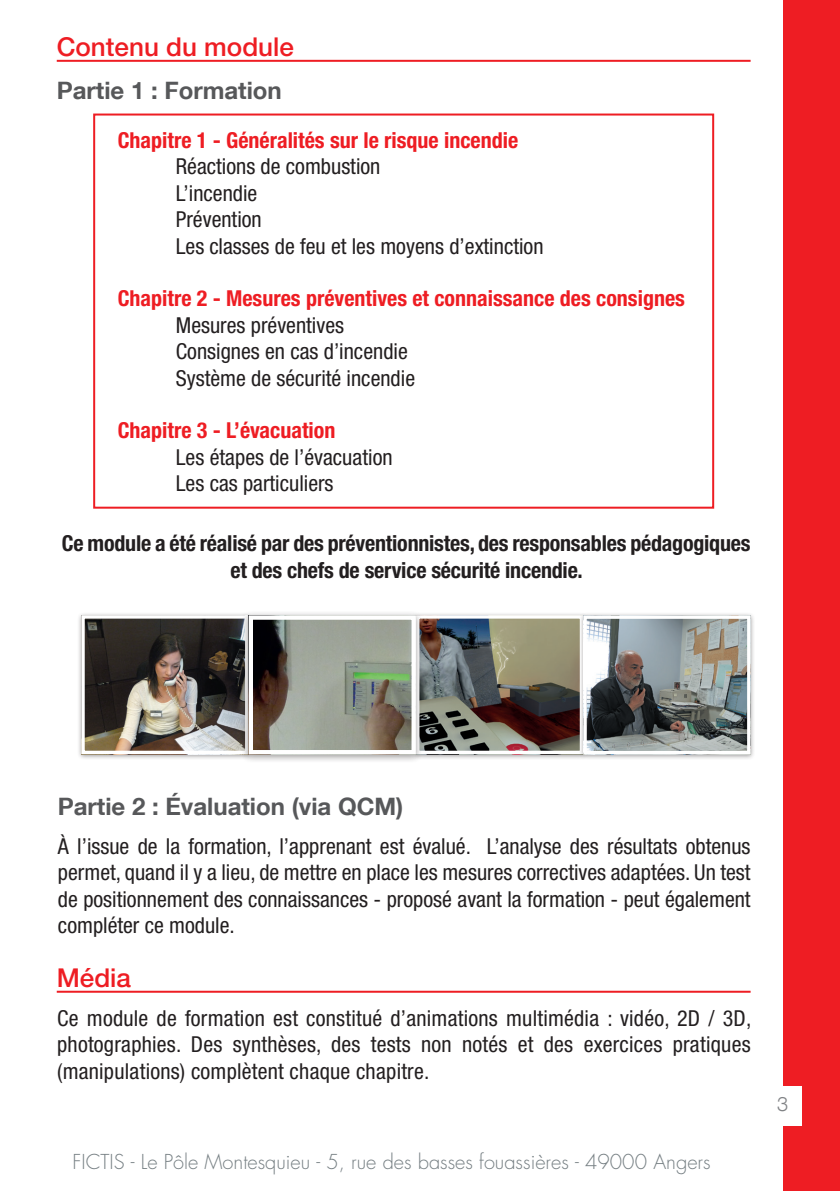
<style>
.page{position:relative;width:840px;height:1191px;background:#fff}
.page>*{position:absolute;margin:0;border:0;box-sizing:border-box;transform-origin:0 0}
.t1{font:500 26px "Helvetica Neue";color:#ee1d23}
.t2{font:700 24px "Helvetica Neue LT Com";color:#57585a}
.t3{font:condensed 22px/26.4px "Helvetica Neue";color:#231f20}
.t4{font:700 condensed 22px "Helvetica Neue";color:#ee1d23}
.t5{font:700 condensed 22px/26.4px "Helvetica Neue";letter-spacing:-.01em;color:#231f20;text-align:center}
.t6{font:300 20px "Futura";color:#767f83}
.t7{font:300 20px "Helvetica Neue LT Com";color:#808285}
</style>
<div class="page">
<div style="left:782px;top:0;width:57px;height:1191px;background:#ee1d23"></div>
<div style="left:764px;top:1086px;width:37px;height:39px;background:#fff"></div>
<div style="left:93px;top:113px;width:620px;height:395px;background:#fff;border:2px solid #ee1d23"></div>
<hr style="left:57px;top:60px;width:693px;height:2px;background:#ee1d23">
<hr style="left:57px;top:990px;width:693px;height:2px;background:#ee1d23">
<div style="left:77px;top:612px;width:176px;height:148px;background:#231f20;opacity:.45"></div>
<img style="left:85px;top:619px;width:156px;height:131px">
<div style="left:81px;top:615px;width:167px;height:139px;border:3px solid #fff"></div>
<div style="left:411px;top:612px;width:176px;height:148px;background:#231f20;opacity:.45"></div>
<svg style="left:422px;top:619px;width:156px;height:131px;background:#67635a"></svg>
<div style="left:415px;top:615px;width:168px;height:139px;border:3px solid #fff"></div>
<div style="left:578px;top:612px;width:176px;height:148px;background:#231f20;opacity:.45"></div>
<svg style="left:587px;top:619px;width:159px;height:131px;background:#7e8383"></svg>
<div style="left:583px;top:615px;width:167px;height:139px;border:3px solid #fff"></div>
<div style="left:241px;top:610px;width:181px;height:153px;background:#231f20;opacity:.45"></div>
<svg style="left:253px;top:620px;width:157px;height:129px;background:#818377"></svg>
<div style="left:248px;top:615px;width:167px;height:139px;border:4px solid #fff"></div>
<p class="t1" style="left:57px;top:31px;width:238px">Contenu du module</p>
<p class="t2" style="left:57px;top:76px;width:226px">Partie 1 : Formation</p>
<p class="t4" style="left:118px;top:127px;width:402px">Chapitre 1 - Généralités sur le risque incendie</p>
<p class="t3" style="left:176px;top:153px;width:369px">Réactions de combustion<br>L’incendie<br>Prévention<br>Les classes de feu et les moyens d’extinction</p>
<p class="t4" style="left:118px;top:285px;width:568px">Chapitre 2 - Mesures préventives et connaissance des consignes</p>
<p class="t3" style="left:176px;top:312px;width:240px">Mesures préventives<br>Consignes en cas d’incendie<br>Système de sécurité incendie</p>
<p class="t4" style="left:118px;top:417px;width:219px">Chapitre 3 - L’évacuation</p>
<p class="t3" style="left:176px;top:444px;width:218px">Les étapes de l’évacuation<br>Les cas particuliers</p>
<p class="t5" style="left:62px;top:530px;width:689px">Ce module a été réalisé par des préventionnistes, des responsables pédagogiques et des chefs de service sécurité incendie.</p>
<p class="t2" style="left:58px;top:791px;width:347px">Partie 2 : Évaluation (via QCM)</p>
<p class="t3" style="left:58px;top:833px;width:693px;text-align:justify">À l’issue de la formation, l’apprenant est évalué. L’analyse des résultats obtenus permet, quand il y a lieu, de mettre en place les mesures correctives adaptées. Un test de positionnement des connaissances - proposé avant la formation - peut également compléter ce module.</p>
<p class="t1" style="left:57px;top:962px;width:76px">Média</p>
<p class="t3" style="left:57px;top:1005px;width:695px;text-align:justify">Ce module de formation est constitué d’animations multimédia : vidéo, 2D / 3D, photographies. Des synthèses, des tests non notés et des exercices pratiques (manipulations) complètent chaque chapitre.</p>
<p class="t6" style="left:73px;top:1148px;width:639px">FICTIS - Le Pôle Montesquieu - 5, rue des basses fouassières - 49000 Angers</p>
<p class="t7" style="left:776px;top:1091px;width:13px">3</p>
</div>
